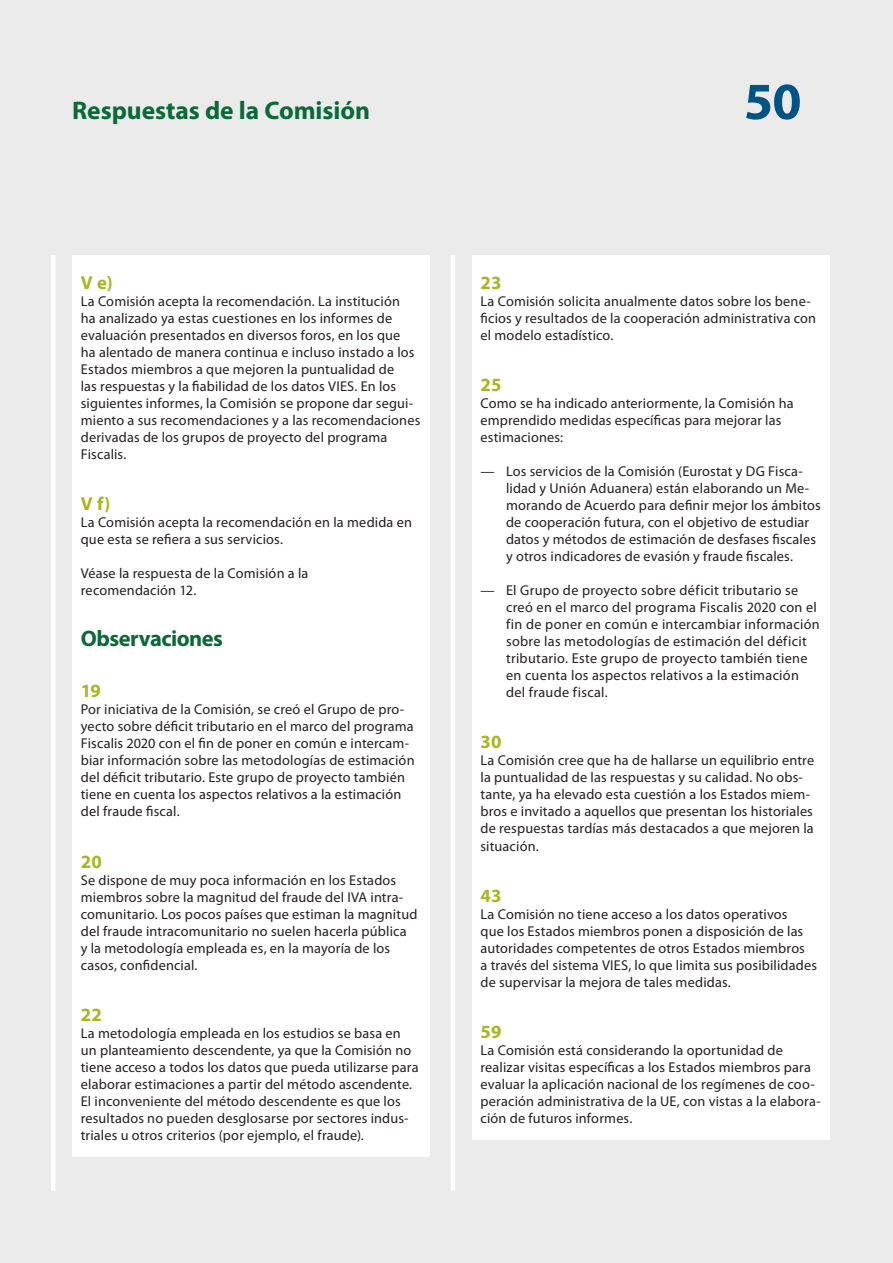
<style>
.page{position:relative;width:893px;height:1263px;background:#ebebeb}
.page>*{position:absolute;margin:0;border:0;box-sizing:border-box;transform-origin:0 0}
.t1{font:700 52.5px "Myriad Pro";color:#015386}
.t2{font:700 25.5px "Myriad Pro";letter-spacing:-.005em;color:#0b6938}
.K_02_-_REP_TITRE_1_1{font:700 22.5px "Myriad Pro";letter-spacing:-.025em;color:#0b6938}
.K_03_-_REP_CHIFFRE{font:700 18.75px "Myriad Pro";letter-spacing:.005em;color:#a7b621}
.K_04_-_REP_TEXTE_COU{font:14.25px/17px "Myriad Pro";letter-spacing:.01em;color:#231f20}
.K_05_-_REP___TEXTE{font:14.25px/17px "Myriad Pro";letter-spacing:.015em;color:#231f20}
</style>
<div class="page">
<div style="left:51px;top:255px;width:5px;height:936px;background:#fff"></div>
<hr style="left:451px;top:255px;width:4px;height:936px;background:#fff">
<div style="left:472px;top:255px;width:357px;height:885px;background:#fff"></div>
<div style="left:72px;top:255px;width:357px;height:902px;background:#fff"></div>
<p class="t2" style="left:72px;top:94px;width:299px">Respuestas de la Comisión</p>
<p class="K_03_-_REP_CHIFFRE" style="left:81px;top:271px;width:34px">V e)</p>
<p class="K_04_-_REP_TEXTE_COU" style="left:81px;top:293px;width:341px">La Comisión acepta la recomendación. La institución<br>ha analizado ya estas cuestiones en los informes de evaluación presentados en diversos foros, en los que<br>ha alentado de manera continua e incluso instado a los Estados miembros a que mejoren la puntualidad de<br>las respuestas y la fiabilidad de los datos VIES. En los siguientes informes, la Comisión se propone dar segui&shy;miento a sus recomendaciones y a las recomendaciones derivadas de los grupos de proyecto del programa Fiscalis.</p>
<p class="K_03_-_REP_CHIFFRE" style="left:81px;top:492px;width:31px">V f)</p>
<p class="K_04_-_REP_TEXTE_COU" style="left:81px;top:514px;width:333px">La Comisión acepta la recomendación en la medida en que esta se refiera a sus servicios.</p>
<p class="K_04_-_REP_TEXTE_COU" style="left:81px;top:565px;width:229px">Véase la respuesta de la Comisión a la recomendación 12.</p>
<p class="K_02_-_REP_TITRE_1_1" style="left:81px;top:624px;width:144px">Observaciones</p>
<p class="K_03_-_REP_CHIFFRE" style="left:81px;top:679px;width:22px">19</p>
<p class="K_04_-_REP_TEXTE_COU" style="left:81px;top:701px;width:335px">Por iniciativa de la Comisión, se creó el Grupo de pro&shy;yecto sobre déficit tributario en el marco del programa Fiscalis 2020 con el fin de poner en común e intercam&shy;biar información sobre las metodologías de estimación del déficit tributario. Este grupo de proyecto también tiene en cuenta los aspectos relativos a la estimación del fraude fiscal.</p>
<p class="K_03_-_REP_CHIFFRE" style="left:81px;top:849px;width:23px">20</p>
<p class="K_04_-_REP_TEXTE_COU" style="left:81px;top:871px;width:338px">Se dispone de muy poca información en los Estados miembros sobre la magnitud del fraude del IVA intra&shy;comunitario. Los pocos países que estiman la magnitud del fraude intracomunitario no suelen hacerla pública<br>y la metodología empleada es, en la mayoría de los casos, confidencial.</p>
<p class="K_03_-_REP_CHIFFRE" style="left:81px;top:1002px;width:22px">22</p>
<p class="K_04_-_REP_TEXTE_COU" style="left:81px;top:1024px;width:339px">La metodología empleada en los estudios se basa en un planteamiento descendente, ya que la Comisión no tiene acceso a todos los datos que pueda utilizarse para elaborar estimaciones a partir del método ascendente.<br>El inconveniente del método descendente es que los resultados no pueden desglosarse por sectores indus&shy;triales u otros criterios (por ejemplo, el fraude).</p>
<p class="t1" style="left:744px;top:67px;width:59px">50</p>
<p class="K_03_-_REP_CHIFFRE" style="left:480px;top:271px;width:22px">23</p>
<p class="K_04_-_REP_TEXTE_COU" style="left:480px;top:293px;width:337px">La Comisión solicita anualmente datos sobre los bene&shy;ficios y resultados de la cooperación administrativa con el modelo estadístico.</p>
<p class="K_03_-_REP_CHIFFRE" style="left:480px;top:373px;width:22px">25</p>
<p class="K_04_-_REP_TEXTE_COU" style="left:480px;top:395px;width:315px">Como se ha indicado anteriormente, la Comisión ha emprendido medidas específicas para mejorar las estimaciones:</p>
<p class="K_05_-_REP___TEXTE" style="left:506px;top:463px;width:316px;text-indent:-26px">— Los servicios de la Comisión (Eurostat y DG Fisca&shy;lidad y Unión Aduanera) están elaborando un Me&shy;morando de Acuerdo para definir mejor los ámbitos de cooperación futura, con el objetivo de estudiar datos y métodos de estimación de desfases fiscales y otros indicadores de evasión y fraude fiscales.</p>
<p class="K_05_-_REP___TEXTE" style="left:506px;top:582px;width:315px;text-indent:-26px">— El Grupo de proyecto sobre déficit tributario se creó en el marco del programa Fiscalis 2020 con el fin de poner en común e intercambiar información sobre las metodologías de estimación del déficit tributario. Este grupo de proyecto también tiene en cuenta los aspectos relativos a la estimación del fraude fiscal.</p>
<p class="K_03_-_REP_CHIFFRE" style="left:480px;top:730px;width:22px">30</p>
<p class="K_04_-_REP_TEXTE_COU" style="left:480px;top:752px;width:335px">La Comisión cree que ha de hallarse un equilibrio entre la puntualidad de las respuestas y su calidad. No obs&shy;tante, ya ha elevado esta cuestión a los Estados miem&shy;bros e invitado a aquellos que presentan los historiales de respuestas tardías más destacados a que mejoren la situación.</p>
<p class="K_03_-_REP_CHIFFRE" style="left:480px;top:883px;width:22px">43</p>
<p class="K_04_-_REP_TEXTE_COU" style="left:480px;top:905px;width:338px">La Comisión no tiene acceso a los datos operativos<br>que los Estados miembros ponen a disposición de las autoridades competentes de otros Estados miembros<br>a través del sistema VIES, lo que limita sus posibilidades de supervisar la mejora de tales medidas.</p>
<p class="K_03_-_REP_CHIFFRE" style="left:480px;top:1019px;width:22px">59</p>
<p class="K_04_-_REP_TEXTE_COU" style="left:480px;top:1041px;width:342px">La Comisión está considerando la oportunidad de realizar visitas específicas a los Estados miembros para evaluar la aplicación nacional de los regímenes de coo&shy;peración administrativa de la UE, con vistas a la elabora&shy;ción de futuros informes.</p>
</div>
